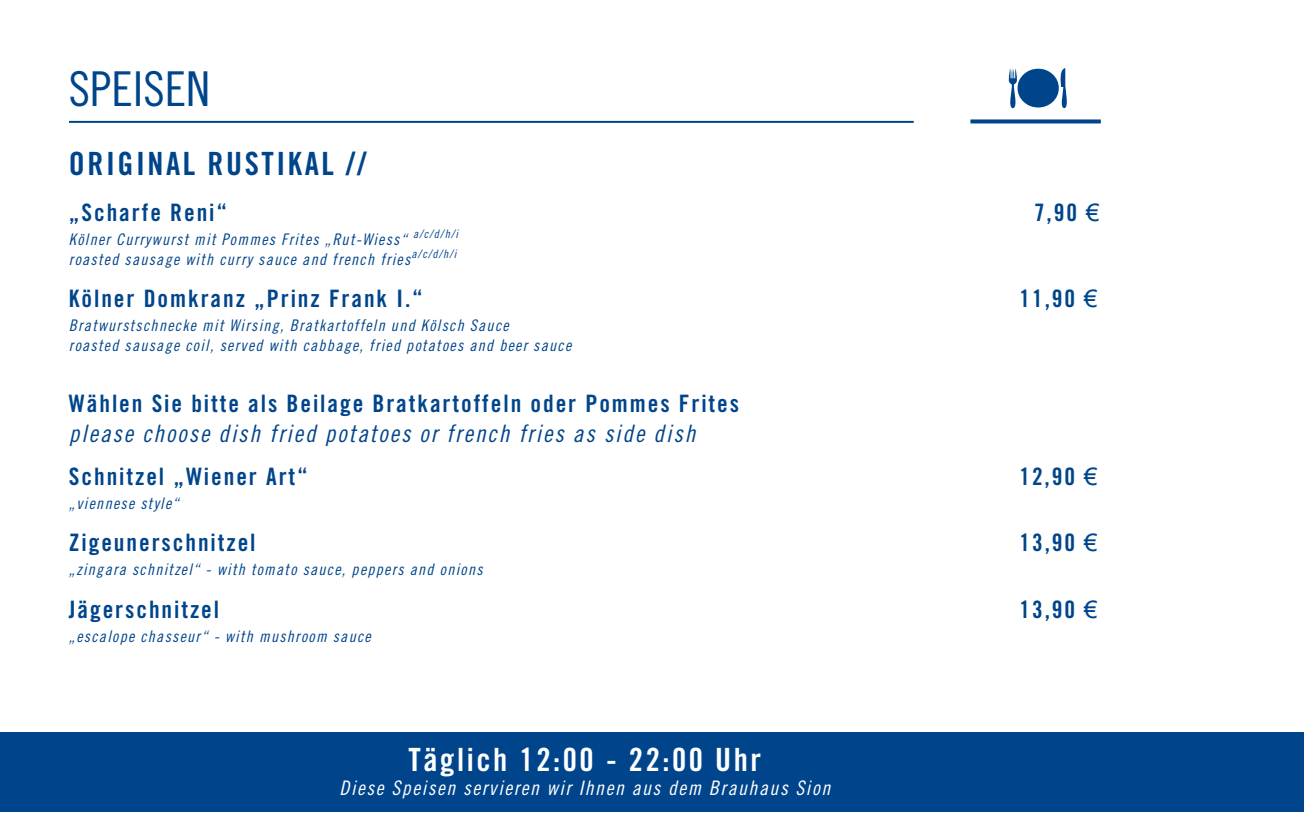
<style>
.page{position:relative;width:1304px;height:840px;background:#fff}
.page>*{position:absolute;margin:0;border:0;box-sizing:border-box;transform-origin:0 0}
.t1{font:48px "Trade Gothic Cond Eighteen";color:#00458b}
.t2{font:32px "Trade Gothic Bold Cond Twenty";letter-spacing:.08em;color:#fff}
.t3{font:32px "Trade Gothic Bold Cond Twenty";letter-spacing:.08em;color:#00458b}
.t4{font:24px "Trade Gothic Bold Cond Twenty";letter-spacing:.08em;color:#00458b}
.t5{font:24px "Trade Gothic Cond Eighteen Obl";letter-spacing:.08em;color:#00458b}
.t6{font:20px "Trade Gothic Cond Eighteen Obl";letter-spacing:.08em;color:#fff}
.t7{font:16px/20px "Trade Gothic Cond Eighteen Obl";letter-spacing:.08em;color:#00458b}
.s1{font-family:"Arial"}
</style>
<div class="page">
<div style="left:0;top:731px;width:1304px;height:80px;background:#00458b"></div>
<hr style="left:69px;top:121px;width:845px;height:2px;background:#00458b">
<svg style="left:970px;top:119px;width:131px;height:4px"></svg>
<svg style="left:1008px;top:68px;width:59px;height:40px"></svg>
<h1 class="t1" style="left:69px;top:61px;width:143px">SPEISEN</h1>
<h2 class="t3" style="left:69px;top:144px;width:299px">ORIGINAL RUSTIKAL //</h2>
<h3 class="t4" style="left:69px;top:197px;width:160px">„Scharfe Reni“</h3>
<h3 class="t4" style="left:1034px;top:197px;width:67px">7,90 <span class="s1">€</span></h3>
<p class="t7" style="left:69px;top:228px;width:391px">Kölner Currywurst mit Pommes Frites „Rut-Wiess“ <sup>a/c/d/h/i </sup>roasted sausage with curry sauce and french fries<sup>a/c/d/h/i</sup></p>
<h3 class="t4" style="left:69px;top:284px;width:355px">Kölner Domkranz „Prinz Frank I.“</h3>
<h3 class="t4" style="left:1019px;top:284px;width:80px">11,90 <span class="s1">€</span></h3>
<p class="t7" style="left:69px;top:315px;width:504px">Bratwurstschnecke mit Wirsing, Bratkartoffeln und Kölsch Sauce<br>roasted sausage coil, served with cabbage, fried potatoes and beer sauce</p>
<h3 class="t4" style="left:69px;top:388px;width:672px">Wählen Sie bitte als Beilage Bratkartoffeln oder Pommes Frites</h3>
<h3 class="t5" style="left:69px;top:419px;width:628px">please choose dish fried potatoes or french fries as side dish</h3>
<h3 class="t4" style="left:69px;top:461px;width:240px">Schnitzel „Wiener Art“</h3>
<h3 class="t4" style="left:1019px;top:461px;width:80px">12,90 <span class="s1">€</span></h3>
<p class="t7" style="left:69px;top:492px;width:111px">„viennese style“</p>
<h3 class="t4" style="left:69px;top:528px;width:188px">Zigeunerschnitzel</h3>
<h3 class="t4" style="left:1019px;top:528px;width:80px">13,90 <span class="s1">€</span></h3>
<p class="t7" style="left:69px;top:559px;width:415px">„zingara schnitzel“ - with tomato sauce, peppers and onions</p>
<h3 class="t4" style="left:69px;top:594px;width:152px">Jägerschnitzel</h3>
<h3 class="t4" style="left:1019px;top:594px;width:80px">13,90 <span class="s1">€</span></h3>
<p class="t7" style="left:69px;top:625px;width:303px">„escalope chasseur“ - with mushroom sauce</p>
<h2 class="t2" style="left:409px;top:739px;width:354px">Täglich 12:00 - 22:00 Uhr</h2>
<p class="t6" style="left:340px;top:775px;width:492px">Diese Speisen servieren wir Ihnen aus dem Brauhaus Sion</p>
</div>
